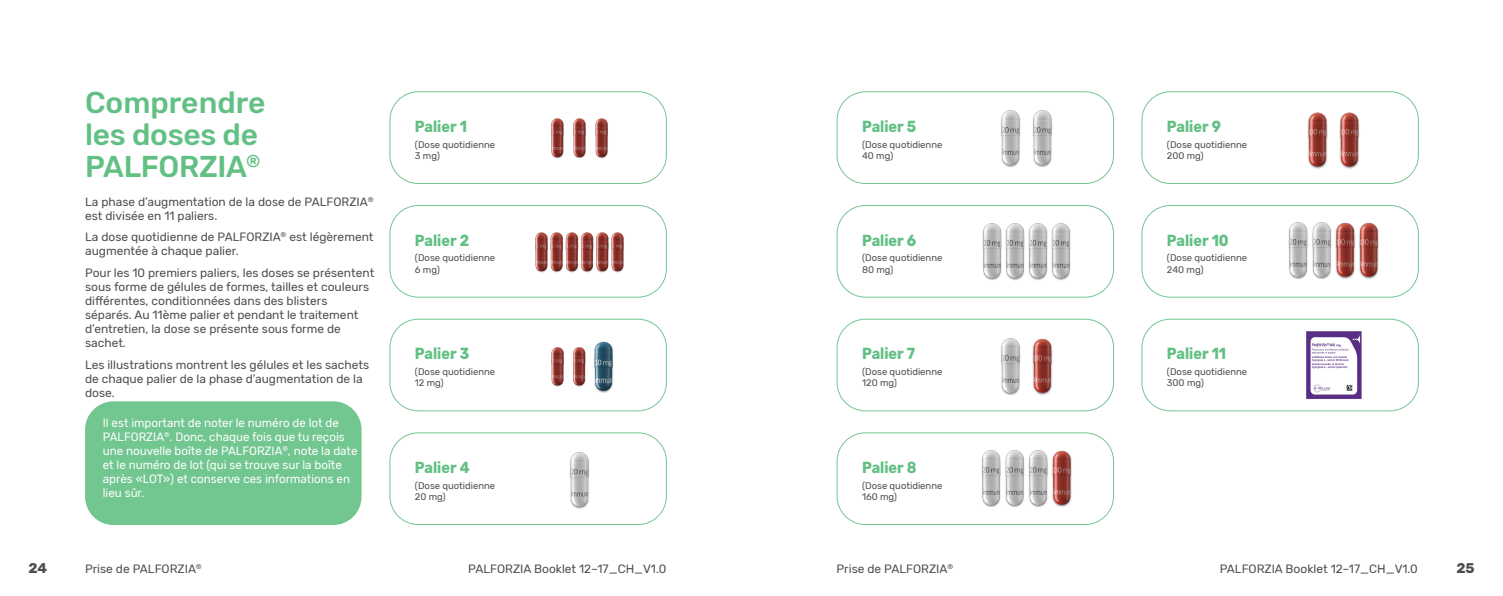
<style>
.page{position:relative;width:1503px;height:596px;background:#fff}
.page>*{position:absolute;margin:0;border:0;box-sizing:border-box;transform-origin:0 0}
.Info_Head{font:500 30px/32px "Rubik";letter-spacing:-.01em;color:#63c084}
._11_step_heading{font:700 16px "Rubik";color:#63c084;scale:.9 1}
.t1{font:700 14px "Rubik";color:#4b4c4d}
._12pt_Rubik_Regular{font:12px/14px "Rubik";color:#4b4c4d}
._9_5pt_Rubik_Regular{font:12px/14px "Rubik";color:#fff}
._11_step_details{font:9.5px/11.4px "Rubik";color:#4b4c4d}
</style>
<div class="page">
<div style="left:1141px;top:91px;width:277px;height:93px;border:1px solid #63c084;border-radius:28px"></div>
<div style="left:836px;top:318px;width:278px;height:93px;border:1px solid #63c084;border-radius:28px"></div>
<div style="left:1141px;top:318px;width:277px;height:93px;border:1px solid #63c084;border-radius:28px"></div>
<div style="left:836px;top:432px;width:278px;height:92px;border:1px solid #63c084;border-radius:28px"></div>
<div style="left:836px;top:205px;width:278px;height:92px;border:1px solid #63c084;border-radius:28px"></div>
<div style="left:1141px;top:205px;width:277px;height:92px;border:1px solid #63c084;border-radius:28px"></div>
<div style="left:85px;top:401px;width:276px;height:123px;background:#72c690;border-radius:28px"></div>
<div style="left:389px;top:91px;width:278px;height:93px;border:1px solid #63c084;border-radius:28px"></div>
<div style="left:389px;top:205px;width:278px;height:92px;border:1px solid #63c084;border-radius:28px"></div>
<div style="left:389px;top:318px;width:278px;height:93px;border:1px solid #63c084;border-radius:28px"></div>
<div style="left:389px;top:432px;width:278px;height:92px;border:1px solid #63c084;border-radius:28px"></div>
<div style="left:836px;top:91px;width:278px;height:93px;border:1px solid #63c084;border-radius:28px"></div>
<img style="left:1288px;top:222px;width:91px;height:58px">
<img style="left:982px;top:223px;width:89px;height:58px">
<img style="left:1001px;top:338px;width:52px;height:58px">
<img style="left:981px;top:450px;width:91px;height:58px">
<img style="left:1307px;top:112px;width:53px;height:57px">
<img style="left:1306px;top:331px;width:56px;height:68px">
<img style="left:1001px;top:110px;width:51px;height:58px">
<img style="left:551px;top:118px;width:57px;height:41px">
<img style="left:535px;top:232px;width:89px;height:41px">
<img style="left:551px;top:341px;width:62px;height:52px">
<img style="left:521px;top:432px;width:116px;height:93px">
<p class="Info_Head" style="left:85px;top:87px;width:182px">Comprendre les doses de<br>PALFORZIA<sup>®</sup></p>
<p class="_12pt_Rubik_Regular" style="left:85px;top:194px;width:290px">La phase d’augmentation de la dose de PALFORZIA<sup>® </sup>est divisée en 11 paliers.</p>
<p class="_12pt_Rubik_Regular" style="left:85px;top:230px;width:290px">La dose quotidienne de PALFORZIA<sup>®</sup> est légèrement augmentée à chaque palier.</p>
<p class="_12pt_Rubik_Regular" style="left:85px;top:266px;width:291px">Pour les 10 premiers paliers, les doses se présentent sous forme de gélules de formes, tailles et couleurs différentes, conditionnées dans des blisters séparés. Au 11ème palier et pendant le traitement d’entretien, la dose se présente sous forme de sachet.</p>
<p class="_12pt_Rubik_Regular" style="left:85px;top:358px;width:285px">Les illustrations montrent les gélules et les sachets de chaque palier de la phase d’augmentation de la dose.</p>
<p class="_9_5pt_Rubik_Regular" style="left:103px;top:415px;width:256px">Il est important de noter le numéro de lot de PALFORZIA<sup>®</sup>. Donc, chaque fois que tu reçois une nouvelle boîte de PALFORZIA<sup>®</sup>, note la date et le numéro de lot (qui se trouve sur la boîte après «LOT») et conserve ces informations en lieu sûr.</p>
<p class="_11_step_heading" style="left:415px;top:117px;width:59px">Palier 1</p>
<p class="_11_step_details" style="left:415px;top:139px;width:82px">(Dose quotidienne<br>3 mg)</p>
<p class="_11_step_heading" style="left:415px;top:230px;width:62px">Palier 2</p>
<p class="_11_step_details" style="left:415px;top:252px;width:82px">(Dose quotidienne<br>6 mg)</p>
<p class="_11_step_heading" style="left:415px;top:344px;width:62px">Palier 3</p>
<p class="_11_step_details" style="left:415px;top:366px;width:82px">(Dose quotidienne<br>12 mg)</p>
<p class="_11_step_heading" style="left:415px;top:457px;width:62px">Palier 4</p>
<p class="_11_step_details" style="left:415px;top:479px;width:82px">(Dose quotidienne<br>20 mg)</p>
<p class="_11_step_heading" style="left:862px;top:117px;width:62px">Palier 5</p>
<p class="_11_step_details" style="left:862px;top:139px;width:82px">(Dose quotidienne<br>40 mg)</p>
<p class="_11_step_heading" style="left:862px;top:230px;width:62px">Palier 6</p>
<p class="_11_step_details" style="left:862px;top:252px;width:82px">(Dose quotidienne<br>80 mg)</p>
<p class="_11_step_heading" style="left:862px;top:344px;width:60px">Palier 7</p>
<p class="_11_step_details" style="left:862px;top:366px;width:82px">(Dose quotidienne<br>120 mg)</p>
<p class="_11_step_heading" style="left:862px;top:457px;width:62px">Palier 8</p>
<p class="_11_step_details" style="left:862px;top:479px;width:82px">(Dose quotidienne<br>160 mg)</p>
<p class="_11_step_heading" style="left:1166px;top:117px;width:62px">Palier 9</p>
<p class="_11_step_details" style="left:1166px;top:139px;width:82px">(Dose quotidienne<br>200 mg)</p>
<p class="_11_step_heading" style="left:1166px;top:230px;width:70px">Palier 10</p>
<p class="_11_step_details" style="left:1166px;top:252px;width:82px">(Dose quotidienne<br>240 mg)</p>
<p class="_11_step_heading" style="left:1166px;top:344px;width:67px">Palier 11</p>
<p class="_11_step_details" style="left:1166px;top:366px;width:82px">(Dose quotidienne<br>300 mg)</p>
<p class="t1" style="left:28px;top:560px;width:20px">24</p>
<p class="_12pt_Rubik_Regular" style="left:468px;top:562px;width:200px">PALFORZIA Booklet 12–17_CH_V1.0</p>
<p class="_12pt_Rubik_Regular" style="left:1219px;top:562px;width:200px">PALFORZIA Booklet 12–17_CH_V1.0</p>
<p class="t1" style="left:1456px;top:560px;width:20px">25</p>
<p class="_12pt_Rubik_Regular" style="left:85px;top:562px;width:118px">Prise de PALFORZIA<sup>®</sup></p>
<p class="_12pt_Rubik_Regular" style="left:836px;top:562px;width:118px">Prise de PALFORZIA<sup>®</sup></p>
</div>
